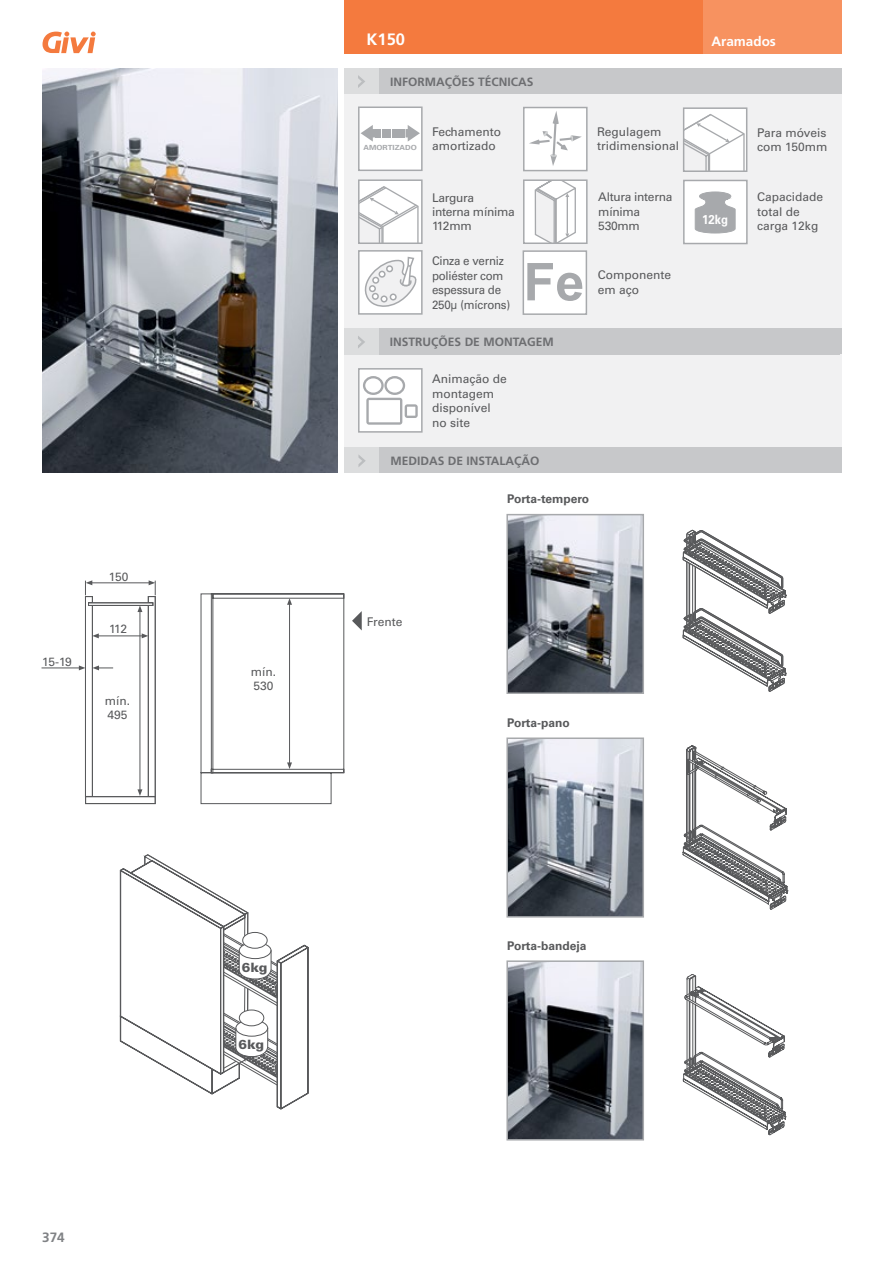
<style>
.page{position:relative;width:893px;height:1263px;background:#fff}
.page>*{position:absolute;margin:0;border:0;box-sizing:border-box;transform-origin:0 0}
.t1{font:700 16.5px "Frutiger LT Std";color:#fff}
.t2{font:700 13.5px "Frutiger LT Std";color:#fff}
.t3{font:700 13.5px "Frutiger LT Std";color:#808285}
.t4{font:900 12.9px "Univers LT Std";color:#58595b}
.t5{font:700 12.75px "Univers LT Std";color:#fff;scale:.89 1}
.t6{font:12px/14.4px "Univers LT Std";color:#58595b}
.t7{font:700 12px "Frutiger LT Std";color:#6d6e71}
.t8{font:12px/14.4px "Univers LT Std";letter-spacing:-.025em;color:#58595b}
.t9{font:12px/14.4px "Univers LT Std";letter-spacing:-.02em;color:#58595b;scale:.96 1}
.t10{font:700 12px "Univers LT Std";color:#58595b}
.t11{font:700 7.05px "Univers LT Std";color:#a7a9ac;scale:1.11 1}
</style>
<div class="page">
<div style="left:344px;top:68px;width:498px;height:381px;background:#f1f1f2"></div>
<div style="left:377px;top:68px;width:465px;height:26px;background:#c7c8ca"></div>
<div style="left:344px;top:68px;width:35px;height:26px;background:#dcddde"></div>
<svg style="left:358px;top:75px;width:7px;height:13px"></svg>
<svg style="left:43px;top:32px;width:53px;height:21px"></svg>
<div style="left:377px;top:328px;width:465px;height:26px;background:#c7c8ca"></div>
<div style="left:344px;top:328px;width:35px;height:26px;background:#dcddde"></div>
<div style="left:378px;top:448px;width:464px;height:25px;background:#c7c8ca"></div>
<div style="left:344px;top:448px;width:35px;height:25px;background:#dcddde"></div>
<svg style="left:358px;top:455px;width:8px;height:12px"></svg>
<img style="left:43px;top:68px;width:295px;height:404px">
<div style="left:85px;top:796px;width:71px;height:8px;border:1px solid #58595b"></div>
<div style="left:88px;top:602px;width:65px;height:4px;border:1px solid #58595b"></div>
<hr style="left:89px;top:583px;width:63px;height:1px;background:#58595b">
<hr style="left:95px;top:636px;width:50px;height:1px;background:#58595b">
<hr style="left:42px;top:668px;width:41px;height:1px;background:#58595b">
<svg style="left:79px;top:580px;width:34px;height:217px"></svg>
<svg style="left:137px;top:580px;width:19px;height:217px"></svg>
<svg style="left:298px;top:593px;width:47px;height:211px"></svg>
<svg style="left:352px;top:611px;width:10px;height:19px"></svg>
<svg style="left:200px;top:593px;width:98px;height:212px"></svg>
<svg style="left:120px;top:854px;width:189px;height:256px"></svg>
<div style="left:344px;top:0;width:498px;height:53px;background:#f47a3e"></div>
<div style="left:704px;top:0;width:138px;height:53px;background:#f79260"></div>
<svg style="left:682px;top:529px;width:104px;height:163px"></svg>
<img style="left:509px;top:517px;width:132px;height:174px">
<div style="left:506px;top:514px;width:138px;height:180px;border:2px solid #a7a9ac"></div>
<svg style="left:682px;top:745px;width:106px;height:165px"></svg>
<img style="left:509px;top:740px;width:132px;height:174px">
<div style="left:506px;top:737px;width:138px;height:180px;border:2px solid #a7a9ac"></div>
<svg style="left:682px;top:974px;width:104px;height:162px"></svg>
<img style="left:509px;top:963px;width:132px;height:174px">
<div style="left:506px;top:960px;width:138px;height:180px;border:2px solid #a7a9ac"></div>
<svg style="left:358px;top:336px;width:7px;height:12px"></svg>
<div style="left:684px;top:180px;width:63px;height:63px;background:#fff"></div>
<svg style="left:695px;top:192px;width:40px;height:41px"></svg>
<div style="left:683px;top:180px;width:65px;height:64px;border:2px solid #a7a9ac"></div>
<div style="left:359px;top:107px;width:63px;height:63px;background:#fff"></div>
<svg style="left:361px;top:125px;width:14px;height:17px"></svg>
<svg style="left:405px;top:125px;width:15px;height:17px"></svg>
<div style="left:376px;top:129px;width:5px;height:8px;background:#a7a9ac"></div>
<div style="left:399px;top:129px;width:6px;height:8px;background:#a7a9ac"></div>
<svg style="left:382px;top:129px;width:16px;height:8px"></svg>
<div style="left:358px;top:107px;width:65px;height:64px;border:2px solid #a7a9ac"></div>
<div style="left:524px;top:108px;width:63px;height:63px;background:#fff"></div>
<svg style="left:529px;top:111px;width:53px;height:55px"></svg>
<div style="left:523px;top:107px;width:65px;height:64px;border:2px solid #a7a9ac"></div>
<div style="left:359px;top:369px;width:63px;height:63px;background:#fff"></div>
<svg style="left:363px;top:376px;width:55px;height:49px"></svg>
<div style="left:387px;top:378px;width:16px;height:15px;background:#fff;border-radius:50%"></div>
<div style="left:365px;top:378px;width:16px;height:15px;background:#fff;border-radius:50%"></div>
<div style="left:358px;top:368px;width:65px;height:65px;border:2px solid #a7a9ac"></div>
<div style="left:684px;top:108px;width:63px;height:63px;background:#fff"></div>
<svg style="left:686px;top:114px;width:58px;height:55px"></svg>
<div style="left:683px;top:107px;width:64px;height:65px;border:2px solid #a7a9ac"></div>
<div style="left:359px;top:180px;width:63px;height:63px;background:#fff"></div>
<svg style="left:361px;top:186px;width:58px;height:55px"></svg>
<div style="left:358px;top:179px;width:65px;height:65px;border:2px solid #a7a9ac"></div>
<div style="left:359px;top:251px;width:63px;height:63px;background:#fff"></div>
<svg style="left:364px;top:256px;width:53px;height:51px"></svg>
<div style="left:358px;top:250px;width:65px;height:65px;border:2px solid #a7a9ac"></div>
<div style="left:524px;top:180px;width:63px;height:63px;background:#fff"></div>
<svg style="left:534px;top:182px;width:42px;height:59px"></svg>
<div style="left:523px;top:179px;width:65px;height:65px;border:2px solid #a7a9ac"></div>
<div style="left:523px;top:251px;width:63px;height:63px;background:#fff"></div>
<svg style="left:527px;top:263px;width:55px;height:38px"></svg>
<div style="left:523px;top:250px;width:64px;height:65px;border:2px solid #a7a9ac"></div>
<p class="t6" style="left:42px;top:655px;width:31px">15-19</p>
<p class="t6" style="left:109px;top:569px;width:21px">150</p>
<p class="t6" style="left:109px;top:622px;width:20px">112</p>
<p class="t6" style="left:105px;top:694px;width:27px">mín.<br>495</p>
<p class="t3" style="left:42px;top:1230px;width:24px">374</p>
<p class="t6" style="left:251px;top:664px;width:27px">mín.<br>530</p>
<p class="t4" style="left:242px;top:959px;width:27px">6kg</p>
<p class="t4" style="left:238px;top:1036px;width:27px">6kg</p>
<h1 class="t1" style="left:367px;top:30px;width:40px">K150</h1>
<p class="t2" style="left:711px;top:33px;width:66px">Aramados</p>
<p class="t7" style="left:390px;top:75px;width:145px">INFORMAÇÕES TÉCNICAS</p>
<p class="t11" style="left:363px;top:144px;width:50px">AMORTIZADO</p>
<p class="t6" style="left:432px;top:124px;width:71px">Fechamento amortizado</p>
<p class="t6" style="left:597px;top:124px;width:84px">Regulagem tridimensional</p>
<p class="t6" style="left:757px;top:125px;width:72px">Para móveis com 150mm</p>
<p class="t8" style="left:432px;top:190px;width:84px">Largura interna mínima<br>112mm</p>
<p class="t9" style="left:432px;top:254px;width:83px">Cinza e verniz poliéster com espessura de<br>250μ (mícrons)</p>
<p class="t8" style="left:598px;top:190px;width:76px">Altura interna mínima<br>530mm</p>
<p class="t6" style="left:598px;top:268px;width:75px">Componente em aço</p>
<p class="t5" style="left:702px;top:212px;width:31px">12kg</p>
<p class="t6" style="left:757px;top:190px;width:68px">Capacidade total de carga 12kg</p>
<p class="t7" style="left:390px;top:335px;width:165px">INSTRUÇÕES DE MONTAGEM</p>
<p class="t6" style="left:432px;top:372px;width:76px">Animação de montagem disponível no site</p>
<p class="t7" style="left:391px;top:454px;width:151px">MEDIDAS DE INSTALAÇÃO</p>
<p class="t6" style="left:367px;top:615px;width:37px">Frente</p>
<p class="t10" style="left:507px;top:491px;width:84px">Porta-tempero</p>
<p class="t10" style="left:507px;top:716px;width:64px">Porta-pano</p>
<p class="t10" style="left:507px;top:939px;width:81px">Porta-bandeja</p>
</div>
